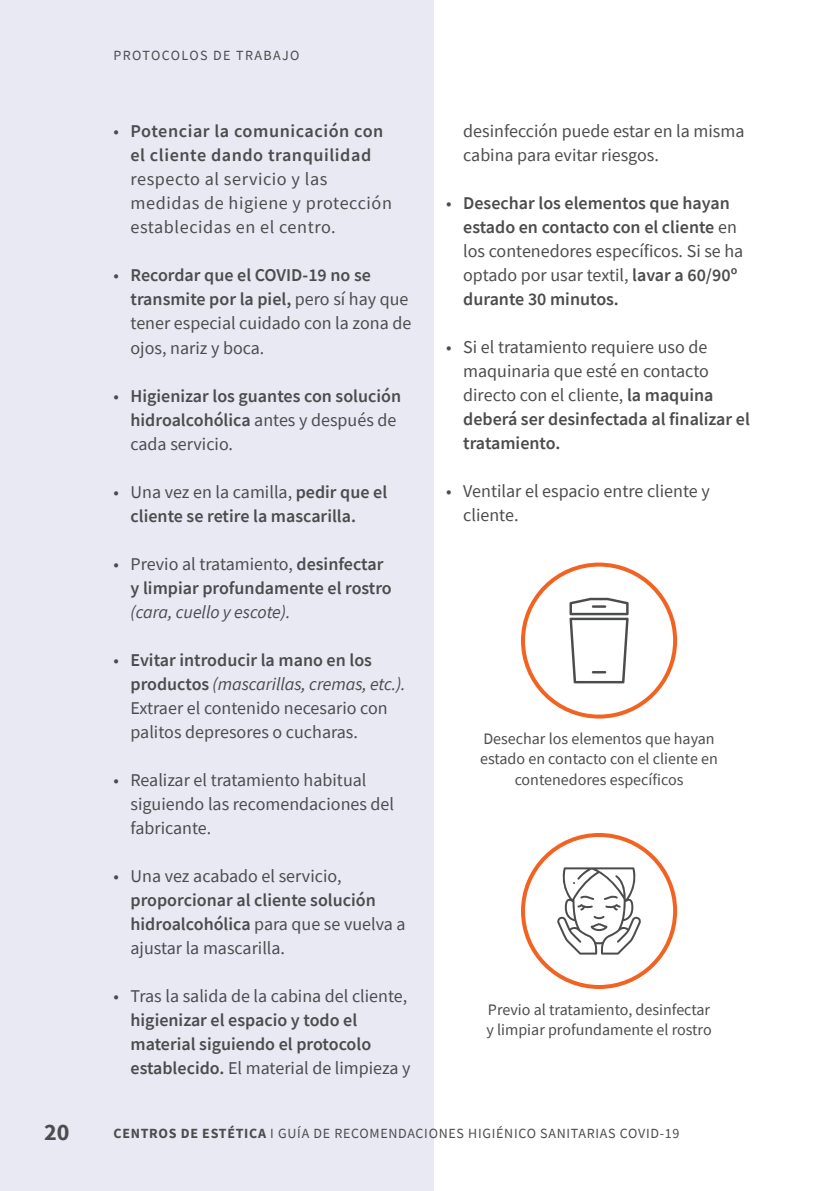
<style>
.page{position:relative;width:840px;height:1191px;background:#fff}
.page>*{position:absolute;margin:0;border:0;box-sizing:border-box;transform-origin:0 0}
.t1{font:700 24px "Source Sans Pro";color:#4b4c4d}
.t2{font:18px/24px "Source Sans Pro";color:#4b4c4d}
.t3{font:600 18px/24px "Source Sans Pro";color:#4b4c4d}
.t4{font:18px/24px "Source Sans Pro";letter-spacing:.03em;color:#4b4c4d}
.t5{font:600 18px/24px "Source Sans Pro";letter-spacing:.03em;color:#4b4c4d;text-align:center}
.t6{font:italic 18px "Source Sans Pro";letter-spacing:-.005em;color:#4b4c4d}
.t7{font:16px/20px "Source Sans Pro";color:#4b4c4d;text-align:center}
.t8{font:14px "Source Sans Pro";letter-spacing:.05em;color:#4b4c4d}
.t9{font:14px "Source Sans Pro";letter-spacing:.1em;color:#4b4c4d}
.s1{font-weight:400}
.s2{font-weight:600}
.s3{font-style:italic}
.s4{font-weight:700}
</style>
<div class="page">
<div style="left:0;top:0;width:433px;height:1191px;background:#e9e9f4"></div>
<div style="left:520px;top:562px;width:156px;height:156px;border:4px solid #f26221;border-radius:50%"></div>
<div style="left:520px;top:833px;width:156px;height:156px;border:4px solid #f26221;border-radius:50%"></div>
<svg style="left:557px;top:867px;width:83px;height:87px"></svg>
<svg style="left:569px;top:598px;width:59px;height:85px"></svg>
<p class="t9" style="left:113px;top:46px;width:187px">PROTOCOLOS DE TRABAJO</p>
<p class="t5" style="left:113px;top:119px;width:271px"><span class="s1">•</span> Potenciar la comunicación con el cliente dando tranquilidad</p>
<p class="t4" style="left:130px;top:167px;width:263px">respecto al servicio y las medidas de higiene y protección establecidas en el centro.</p>
<p class="t2" style="left:130px;top:263px;width:282px;text-indent:-17px">• <span class="s2">Recordar que el COVID-19 no se transmite por la piel,</span> pero sí hay que tener especial cuidado con la zona de ojos, nariz y boca.</p>
<p class="t3" style="left:130px;top:383px;width:272px;text-indent:-17px"><span class="s1">•</span> Higienizar los guantes con solución hidroalcohólica <span class="s1">antes y después de cada servicio.</span></p>
<p class="t3" style="left:130px;top:479px;width:258px;text-indent:-17px"><span class="s1">• Una vez en la camilla,</span> pedir que el cliente se retire la mascarilla.</p>
<p class="t3" style="left:130px;top:551px;width:263px;text-indent:-17px"><span class="s1">• Previo al tratamiento,</span> desinfectar y limpiar profundamente el rostro</p>
<p class="t6" style="left:130px;top:600px;width:161px">(cara, cuello y escote).</p>
<p class="t2" style="left:130px;top:647px;width:276px;text-indent:-17px">• <span class="s2">Evitar introducir la mano en los productos</span> <span class="s3">(mascarillas, cremas, etc.).<br></span>Extraer el contenido necesario con palitos depresores o cucharas.</p>
<p class="t2" style="left:130px;top:767px;width:265px;text-indent:-17px">• Realizar el tratamiento habitual siguiendo las recomendaciones del fabricante.</p>
<p class="t2" style="left:113px;top:863px;width:229px">• Una vez acabado el servicio,</p>
<p class="t3" style="left:130px;top:887px;width:276px">proporcionar al cliente solución hidroalcohólica <span class="s1">para que se vuelva a ajustar la mascarilla.</span></p>
<p class="t2" style="left:113px;top:983px;width:295px">• Tras la salida de la cabina del cliente,</p>
<p class="t3" style="left:130px;top:1007px;width:281px">higienizar el espacio y todo el material siguiendo el protocolo establecido. <span class="s1">El material de limpieza y</span></p>
<p class="t2" style="left:463px;top:119px;width:282px">desinfección puede estar en la misma cabina para evitar riesgos.</p>
<p class="t3" style="left:463px;top:191px;width:281px;text-indent:-17px"><span class="s1">•</span> Desechar los elementos que hayan estado en contacto con el cliente <span class="s1">en los contenedores específicos. Si se ha optado por usar textil,</span> lavar a 60/90º durante 30 minutos.</p>
<p class="t2" style="left:463px;top:335px;width:288px;text-indent:-17px">• Si el tratamiento requiere uso de maquinaria que esté en contacto directo con el cliente, <span class="s2">la maquina deberá ser desinfectada al finalizar el tratamiento.</span></p>
<p class="t2" style="left:463px;top:479px;width:248px;text-indent:-17px">• Ventilar el espacio entre cliente y cliente.</p>
<p class="t7" style="left:480px;top:729px;width:239px">Desechar los elementos que hayan estado en contacto con el cliente en contenedores específicos</p>
<p class="t7" style="left:486px;top:999px;width:227px;text-align:left">Previo al tratamiento, desinfectar y limpiar profundamente el rostro</p>
<h1 class="t1" style="left:44px;top:1115px;width:27px">20</h1>
<p class="t8" style="left:113px;top:1124px;width:567px"><span class="s4">CENTROS DE ESTÉTICA</span> I GUÍA DE RECOMENDACIONES HIGIÉNICO SANITARIAS COVID-19</p>
</div>
